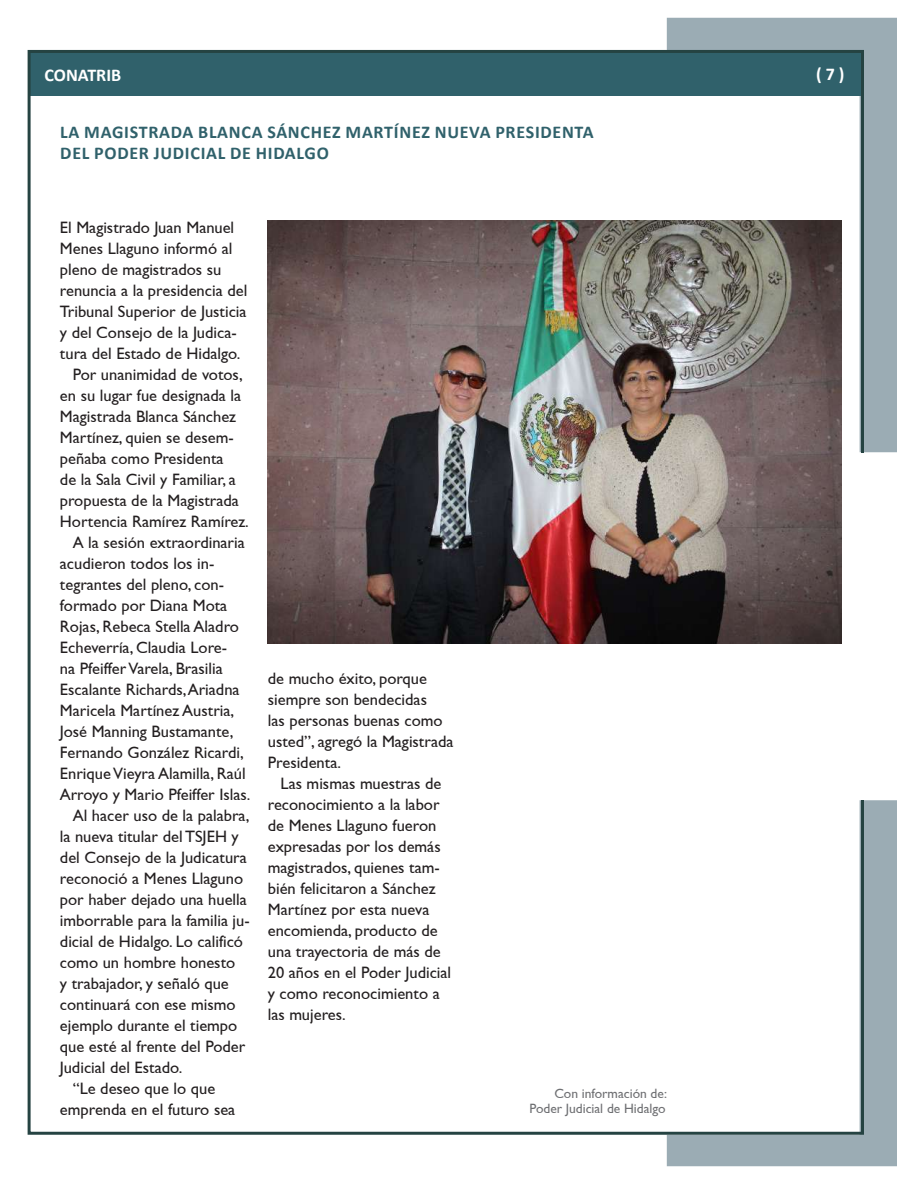
<style>
.page{position:relative;width:918px;height:1188px;background:#fff}
.page>*{position:absolute;margin:0;border:0;box-sizing:border-box;transform-origin:0 0}
.t1{font:700 18px/21px "Calibri";letter-spacing:.04em;color:#30616b}
.t2{font:700 18px "Calibri";color:#fff}
.t3{font:16.5px/21px "Gill Sans";color:#231f20}
.t4{font:13.5px/15px "Gill Sans";color:#6f7073;text-align:right}
</style>
<div class="page">
<svg style="left:667px;top:18px;width:230px;height:434px"></svg>
<svg style="left:667px;top:800px;width:230px;height:366px"></svg>
<div style="left:28px;top:52px;width:836px;height:44px;background:#30616b"></div>
<img style="left:268px;top:220px;width:574px;height:423px">
<p class="t2" style="left:44px;top:64px;width:78px">CONATRIB</p>
<p class="t2" style="left:816px;top:63px;width:30px">( 7 )</p>
<p class="t1" style="left:60px;top:122px;width:535px">LA MAGISTRADA BLANCA SÁNCHEZ MARTÍNEZ NUEVA PRESIDENTA<br>DEL PODER JUDICIAL DE HIDALGO</p>
<p class="t3" style="left:60px;top:216px;width:176px">El Magistrado Juan Manuel</p>
<p class="t3" style="left:60px;top:237px;width:174px">Menes Llaguno informó al</p>
<p class="t3" style="left:60px;top:258px;width:163px">pleno de magistrados su</p>
<p class="t3" style="left:60px;top:279px;width:189px">renuncia a la presidencia del</p>
<p class="t3" style="left:60px;top:300px;width:188px">Tribunal Superior de Justicia</p>
<p class="t3" style="left:60px;top:321px;width:178px">y del Consejo de la Judica-</p>
<p class="t3" style="left:60px;top:342px;width:182px">tura del Estado de Hidalgo.</p>
<p class="t3" style="left:73px;top:363px;width:171px">Por unanimidad de votos,</p>
<p class="t3" style="left:60px;top:384px;width:183px">en su lugar fue designada la</p>
<p class="t3" style="left:60px;top:405px;width:178px">Magistrada Blanca Sánchez</p>
<p class="t3" style="left:60px;top:426px;width:175px">Martínez, quien se desem-</p>
<p class="t3" style="left:60px;top:447px;width:165px">peñaba como Presidenta</p>
<p class="t3" style="left:60px;top:468px;width:178px">de la Sala Civil y Familiar, a</p>
<p class="t3" style="left:60px;top:489px;width:180px">propuesta de la Magistrada</p>
<p class="t3" style="left:60px;top:510px;width:190px">Hortencia Ramírez Ramírez.</p>
<p class="t3" style="left:73px;top:531px;width:174px">A la sesión extraordinaria</p>
<p class="t3" style="left:60px;top:552px;width:156px">acudieron todos los in-</p>
<p class="t3" style="left:60px;top:573px;width:166px">tegrantes del pleno, con-</p>
<p class="t3" style="left:60px;top:594px;width:169px">formado por Diana Mota</p>
<p class="t3" style="left:60px;top:615px;width:180px">Rojas, Rebeca Stella Aladro</p>
<p class="t3" style="left:60px;top:636px;width:169px">Echeverría, Claudia Lore-</p>
<p class="t3" style="left:60px;top:657px;width:164px">na Pfeiffer Varela, Brasilia</p>
<p class="t3" style="left:60px;top:678px;width:181px">Escalante Richards, Ariadna</p>
<p class="t3" style="left:60px;top:699px;width:176px">Maricela Martínez Austria,</p>
<p class="t3" style="left:60px;top:720px;width:175px">José Manning Bustamante,</p>
<p class="t3" style="left:60px;top:741px;width:185px">Fernando González Ricardi,</p>
<p class="t3" style="left:60px;top:762px;width:187px">Enrique Vieyra Alamilla, Raúl</p>
<p class="t3" style="left:60px;top:784px;width:192px">Arroyo y Mario Pfeiffer Islas.</p>
<p class="t3" style="left:73px;top:805px;width:178px">Al hacer uso de la palabra,</p>
<p class="t3" style="left:60px;top:826px;width:180px">la nueva titular del TSJEH y</p>
<p class="t3" style="left:60px;top:847px;width:188px">del Consejo de la Judicatura</p>
<p class="t3" style="left:60px;top:868px;width:185px">reconoció a Menes Llaguno</p>
<p class="t3" style="left:60px;top:889px;width:188px">por haber dejado una huella</p>
<p class="t3" style="left:60px;top:910px;width:191px">imborrable para la familia ju-</p>
<p class="t3" style="left:60px;top:931px;width:185px">dicial de Hidalgo. Lo calificó</p>
<p class="t3" style="left:60px;top:952px;width:177px">como un hombre honesto</p>
<p class="t3" style="left:60px;top:973px;width:170px">y trabajador, y señaló que</p>
<p class="t3" style="left:60px;top:994px;width:177px">continuará con ese mismo</p>
<p class="t3" style="left:60px;top:1015px;width:179px">ejemplo durante el tiempo</p>
<p class="t3" style="left:60px;top:1036px;width:187px">que esté al frente del Poder</p>
<p class="t3" style="left:60px;top:1057px;width:124px">Judicial del Estado.</p>
<p class="t3" style="left:73px;top:1078px;width:144px">“Le deseo que lo que</p>
<p class="t3" style="left:60px;top:1099px;width:177px">emprenda en el futuro sea</p>
<p class="t3" style="left:268px;top:668px;width:187px">de mucho éxito, porque siempre son bendecidas<br>las personas buenas como usted”, agregó la Magistrada<br>Presidenta.</p>
<p class="t3" style="left:268px;top:773px;width:185px;text-indent:13px">Las mismas muestras de reconocimiento a la labor de Menes Llaguno fueron expresadas por los demás magistrados, quienes tam&shy;bién felicitaron a Sánchez<br>Martínez por esta nueva encomienda, producto de una trayectoria de más de<br>20 años en el Poder Judicial y como reconocimiento a las mujeres.</p>
<p class="t4" style="left:530px;top:1086px;width:139px">Con información de:<br>Poder Judicial de Hidalgo</p>
</div>
